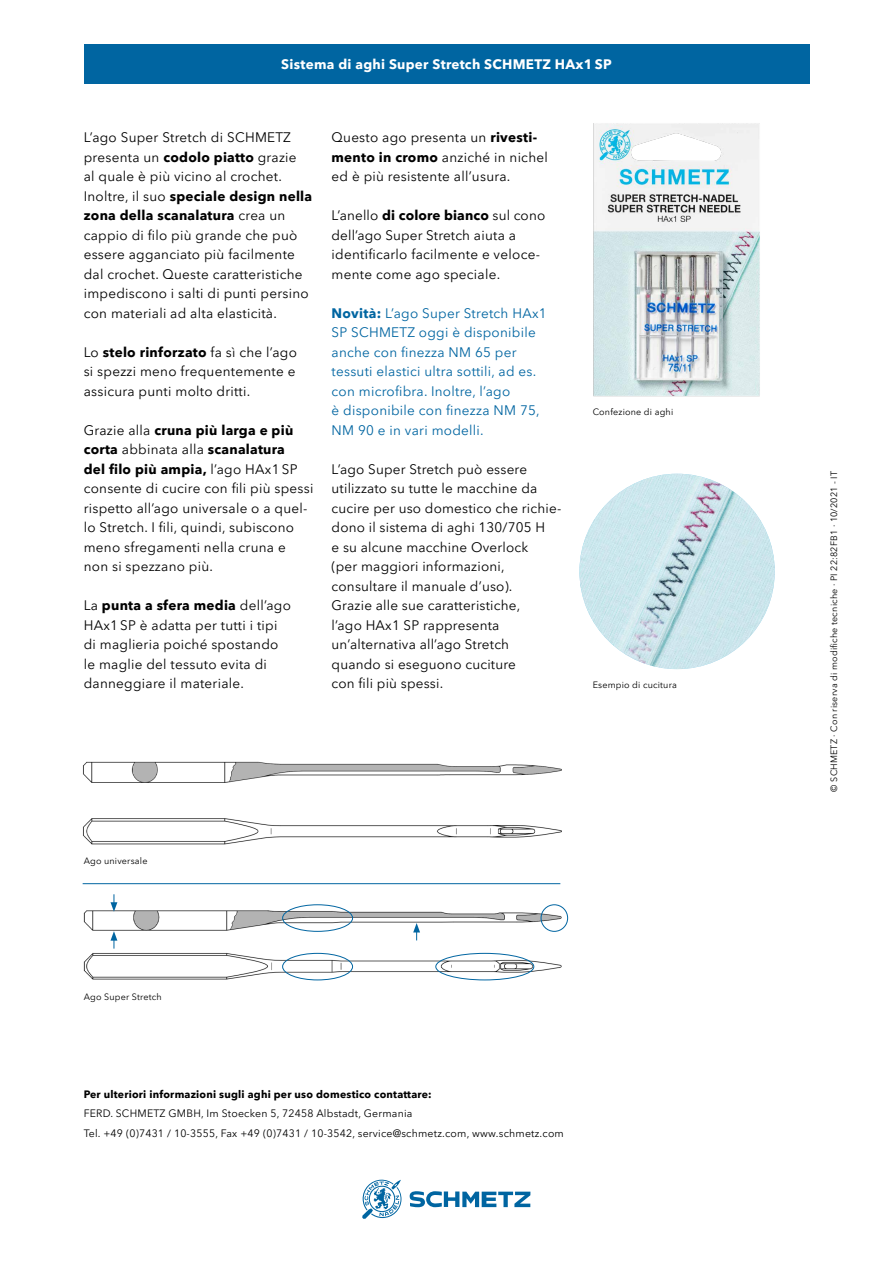
<style>
.page{position:relative;width:893px;height:1263px;background:#fff}
.page>*{position:absolute;margin:0;border:0;box-sizing:border-box;transform-origin:0 0}
.t1{font:13.5px/19.5px "Avenir Next W1 G";letter-spacing:.02em;color:#000}
.t2{font:13.5px/19.5px "Avenir Next W1 G";letter-spacing:.02em;color:#0065a1}
.t3{font:700 13.5px "Avenir Next W1 G";letter-spacing:.02em;color:#fff}
.t4{font:10.5px/19.5px "Avenir Next W1 G";letter-spacing:.02em;color:#000}
.t5{font:700 10.5px "Avenir Next W1 G";letter-spacing:.02em;color:#000}
.t6{font:9px "Avenir Next W1 G";letter-spacing:.02em;color:#000}
.s1{font-weight:700}
</style>
<div class="page">
<svg style="left:362px;top:1180px;width:40px;height:39px"></svg>
<svg style="left:410px;top:1191px;width:120px;height:16px"></svg>
<img style="left:593px;top:123px;width:167px;height:274px">
<img style="left:579px;top:474px;width:196px;height:195px;border-radius:98px">
<img style="left:83px;top:761px;width:479px;height:84px">
<img style="left:83px;top:902px;width:486px;height:79px">
<hr style="left:83px;top:883px;width:477px;height:1px;background:#0065a1">
<svg style="left:110px;top:894px;width:7px;height:18px"></svg>
<svg style="left:110px;top:931px;width:7px;height:17px"></svg>
<svg style="left:413px;top:923px;width:7px;height:17px"></svg>
<div style="left:541px;top:904px;width:27px;height:28px;border:1px solid #0065a1;border-radius:50%"></div>
<div style="left:282px;top:904px;width:71px;height:28px;border:1px solid #0065a1;border-radius:50%"></div>
<div style="left:282px;top:953px;width:71px;height:27px;border:1px solid #0065a1;border-radius:50%"></div>
<div style="left:435px;top:953px;width:99px;height:27px;border:1px solid #0065a1;border-radius:50%"></div>
<div style="left:84px;top:45px;width:725px;height:39px;background:#0065a1"></div>
<p class="t3" style="left:281px;top:54px;width:332px">Sistema di aghi Super Stretch SCHMETZ HAx1 SP</p>
<p class="t1" style="left:84px;top:126px;width:230px">L’ago Super Stretch di SCHMETZ presenta un <span class="s1">codolo piatto</span> grazie<br>al quale è più vicino al crochet.<br>Inoltre, il suo <span class="s1">speciale design nella zona della scanalatura</span> crea un cappio di filo più grande che può essere agganciato più facilmente dal crochet. Queste caratteristiche impediscono i salti di punti persino con materiali ad alta elasticità.</p>
<p class="t1" style="left:84px;top:341px;width:215px;text-align:justify">Lo <span class="s1">stelo rinforzato</span> fa sì che l’ago si spezzi meno frequentemente e assicura punti molto dritti.</p>
<p class="t1" style="left:84px;top:419px;width:231px">Grazie alla <span class="s1">cruna più larga e più corta</span> abbinata alla <span class="s1">scanalatura<br>del filo più ampia,</span> l’ago HAx1 SP consente di cucire con fili più spessi rispetto all’ago universale o a quel&shy;lo Stretch. I fili, quindi, subiscono meno sfregamenti nella cruna e non si spezzano più.</p>
<p class="t1" style="left:84px;top:594px;width:209px">La <span class="s1">punta a sfera media</span> dell’ago<br>HAx1 SP è adatta per tutti i tipi di maglieria poiché spostando le maglie del tessuto evita di danneggiare il materiale.</p>
<p class="t1" style="left:332px;top:126px;width:218px">Questo ago presenta un <span class="s1">rivesti&shy;mento in cromo</span> anziché in nichel ed è più resistente all’usura.</p>
<p class="t1" style="left:332px;top:204px;width:215px">L’anello <span class="s1">di colore bianco</span> sul cono dell’ago Super Stretch aiuta a identificarlo facilmente e veloce&shy;mente come ago speciale.</p>
<p class="t2" style="left:332px;top:302px;width:217px"><span class="s1">Novità:</span> L’ago Super Stretch HAx1<br>SP SCHMETZ oggi è disponibile anche con finezza NM 65 per tessuti elastici ultra sottili, ad es. con microfibra. Inoltre, l’ago<br>è disponibile con finezza NM 75,<br>NM 90 e in vari modelli.</p>
<p class="t1" style="left:332px;top:458px;width:231px">L’ago Super Stretch può essere utilizzato su tutte le macchine da cucire per uso domestico che richie&shy;dono il sistema di aghi 130/705 H<br>e su alcune macchine Overlock<br>(per maggiori informazioni, consultare il manuale d’uso).<br>Grazie alle sue caratteristiche,<br>l’ago HAx1 SP rappresenta un’alternativa all’ago Stretch quando si eseguono cuciture<br>con fili più spessi.</p>
<p class="t6" style="left:593px;top:405px;width:82px">Confezione di aghi</p>
<p class="t6" style="left:593px;top:678px;width:86px">Esempio di cucitura</p>
<p class="t6" style="left:84px;top:853px;width:65px">Ago universale</p>
<p class="t6" style="left:84px;top:990px;width:79px">Ago Super Stretch</p>
<p class="t5" style="left:84px;top:1086px;width:349px">Per ulteriori informazioni sugli aghi per uso domestico contattare:</p>
<p class="t4" style="left:84px;top:1103px;width:482px">FERD. SCHMETZ GMBH, Im Stoecken 5, 72458 Albstadt, Germania<br>Tel. +49 (0)7431 / 10-3555, Fax +49 (0)7431 / 10-3542, service@schmetz.com, www.schmetz.com</p>
<p class="t6" style="left:827px;top:791px;width:322px;rotate:-90deg">© SCHMETZ · Con riserva di modifiche tecniche · PI 22:82FB1 · 10/2021 - IT</p>
</div>
